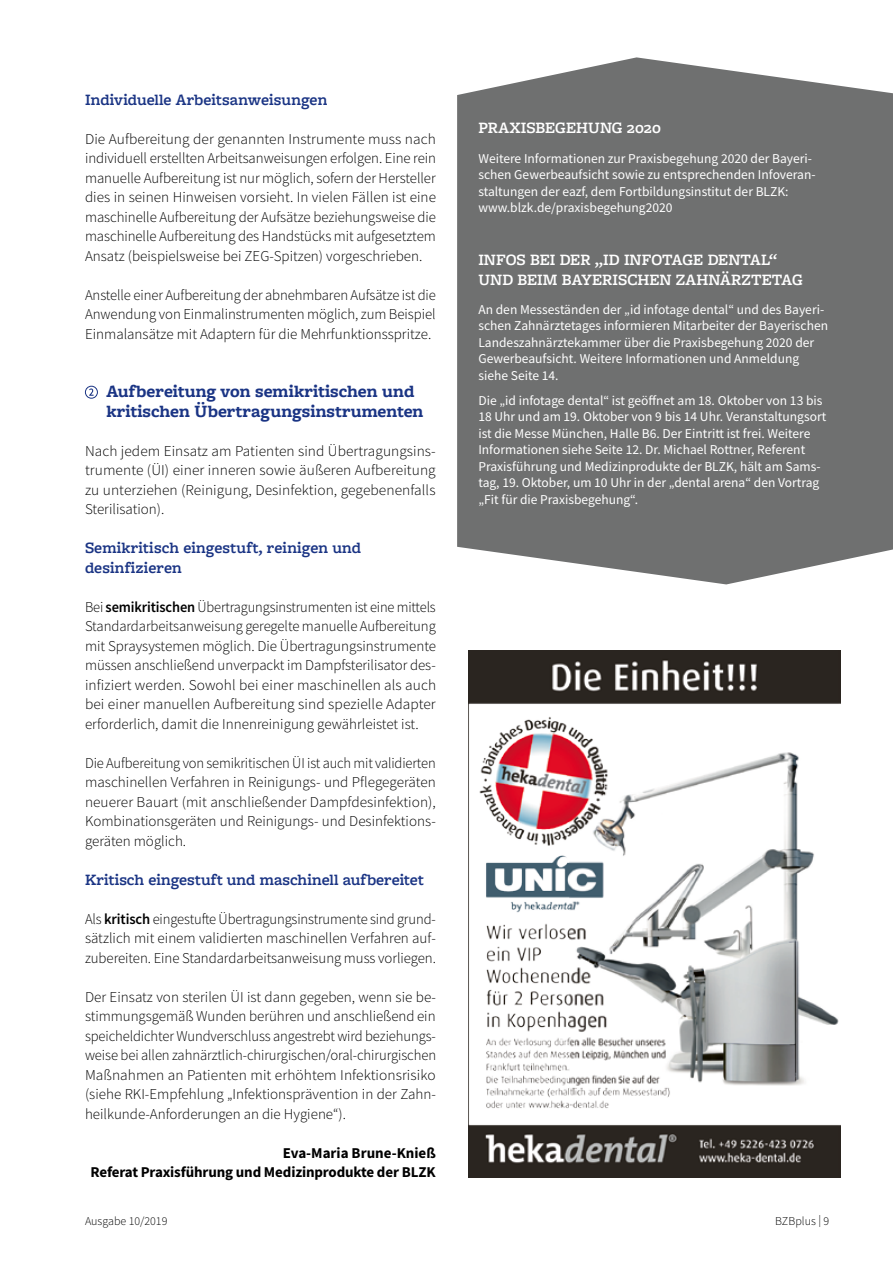
<style>
.page{position:relative;width:893px;height:1263px;background:#fff}
.page>*{position:absolute;margin:0;border:0;box-sizing:border-box;transform-origin:0 0}
.t1{font:700 18px/19.5px "Freight Macro Pro";color:#1a3484}
.t2{font:600 16.5px/19.5px "Freight Macro Pro";color:#1a3484}
.t3{font:600 16.5px/19.5px "Freight Macro Pro";color:#fff}
.t4{font:300 15px/19.5px "Source Sans Pro";color:#000;text-align:justify}
.t5{font:300 15px/19.5px "Source Sans Pro";color:#000;text-align:justify;scale:.96 1}
.t6{font:700 15px/19.5px "Source Sans Pro";letter-spacing:-.01em;color:#000;text-align:right}
.t7{font:13.5px/16.5px "Source Sans Pro";color:#fff}
.t8{font:300 12px "Source Sans Pro";color:#000}
.s1{font-weight:600}
</style>
<div class="page">
<img style="left:468px;top:651px;width:373px;height:527px">
<svg style="left:89px;top:388px;width:5px;height:8px"></svg>
<div style="left:85px;top:386px;width:13px;height:13px;border:1px solid #1a3484;border-radius:50%"></div>
<svg style="left:457px;top:57px;width:436px;height:527px;background:#797979"></svg>
<p class="t2" style="left:85px;top:89px;width:244px">Individuelle Arbeitsanweisungen</p>
<p class="t4" style="left:85px;top:129px;width:353px">Die Aufbereitung der genannten Instrumente muss nach individuell erstellten Arbeitsanweisungen erfolgen. Eine rein manuelle Aufbereitung ist nur möglich, sofern der Hersteller dies in seinen Hinweisen vorsieht. In vielen Fällen ist eine maschinelle Aufbereitung der Aufsätze beziehungsweise die maschinelle Aufbereitung des Handstücks mit aufgesetztem Ansatz (beispielsweise bei ZEG-Spitzen) vorgeschrieben.</p>
<p class="t4" style="left:85px;top:285px;width:352px">Anstelle einer Aufbereitung der abnehmbaren Aufsätze ist die Anwendung von Einmalinstrumenten möglich, zum Beispiel Einmalansätze mit Adaptern für die Mehrfunktionsspritze.</p>
<p class="t1" style="left:106px;top:381px;width:319px">Aufbereitung von semikritischen und kritischen Übertragungsinstrumenten</p>
<p class="t4" style="left:85px;top:441px;width:352px">Nach jedem Einsatz am Patienten sind Übertragungsins&shy;trumente (ÜI) einer inneren sowie äußeren Aufbereitung zu unterziehen (Reinigung, Desinfektion, gegebenenfalls Sterilisation).</p>
<p class="t2" style="left:85px;top:537px;width:278px">Semikritisch eingestuft, reinigen und desinfizieren</p>
<p class="t5" style="left:85px;top:597px;width:367px">Bei <span class="s1">semikritischen</span> Übertragungsinstrumenten ist eine mittels Standardarbeitsanweisung geregelte manuelle Aufbereitung mit Spraysystemen möglich. Die Übertragungsinstrumente müssen anschließend unverpackt im Dampfsterilisator des&shy;infiziert werden. Sowohl bei einer maschinellen als auch bei einer manuellen Aufbereitung sind spezielle Adapter erforderlich, damit die Innenreinigung gewährleistet ist.</p>
<p class="t4" style="left:85px;top:753px;width:352px">Die Aufbereitung von semikritischen ÜI ist auch mit validierten maschinellen Verfahren in Reinigungs- und Pflegegeräten neuerer Bauart (mit anschließender Dampfdesinfektion), Kombinationsgeräten und Reinigungs- und Desinfektions&shy;geräten möglich.</p>
<p class="t2" style="left:85px;top:869px;width:340px">Kritisch eingestuft und maschinell aufbereitet</p>
<p class="t4" style="left:85px;top:909px;width:352px">Als <span class="s1">kritisch</span> eingestufte Übertragungsinstrumente sind grund&shy;sätzlich mit einem validierten maschinellen Verfahren auf&shy;zubereiten. Eine Standardarbeitsanweisung muss vorliegen.</p>
<p class="t4" style="left:85px;top:987px;width:353px">Der Einsatz von sterilen ÜI ist dann gegeben, wenn sie be&shy;stimmungsgemäß Wunden berühren und anschließend ein speicheldichter Wundverschluss angestrebt wird beziehungs&shy;weise bei allen zahnärztlich-chirurgischen/oral-chirurgischen Maßnahmen an Patienten mit erhöhtem Infektionsrisiko (siehe RKI-Empfehlung „Infektionsprävention in der Zahn&shy;heilkunde-Anforderungen an die Hygiene“).</p>
<p class="t6" style="left:91px;top:1143px;width:347px">Eva-Maria Brune-Knieß<br>Referat Praxisführung und Medizinprodukte der BLZK</p>
<p class="t3" style="left:478px;top:118px;width:184px">PRAXISBEGEHUNG 2020</p>
<p class="t7" style="left:478px;top:150px;width:339px">Weitere Informationen zur Praxisbegehung 2020 der Bayeri&shy;schen Gewerbeaufsicht sowie zu entsprechenden Infoveran&shy;staltungen der eazf, dem Fortbildungsinstitut der BLZK: www.blzk.de/praxisbegehung2020</p>
<p class="t3" style="left:478px;top:249px;width:326px">INFOS BEI DER „ID INFOTAGE DENTAL“<br>UND BEIM BAYERISCHEN ZAHNÄRZTETAG</p>
<p class="t7" style="left:478px;top:301px;width:351px">An den Messeständen der „id infotage dental“ und des Bayeri&shy;schen Zahnärztetages informieren Mitarbeiter der Bayerischen Landeszahnärztekammer über die Praxisbegehung 2020 der Gewerbeaufsicht. Weitere Informationen und Anmeldung siehe Seite 14.</p>
<p class="t7" style="left:478px;top:392px;width:349px">Die „id infotage dental“ ist geöffnet am 18. Oktober von 13 bis 18 Uhr und am 19. Oktober von 9 bis 14 Uhr. Veranstaltungsort ist die Messe München, Halle B6. Der Eintritt ist frei. Weitere Informationen siehe Seite 12. Dr. Michael Rottner, Referent Praxisführung und Medizinprodukte der BLZK, hält am Sams&shy;tag, 19. Oktober, um 10 Uhr in der „dental arena“ den Vortrag „Fit für die Praxisbegehung“.</p>
<p class="t8" style="left:85px;top:1213px;width:84px">Ausgabe 10/2019</p>
<p class="t8" style="left:775px;top:1213px;width:56px">BZBplus | 9</p>
</div>
